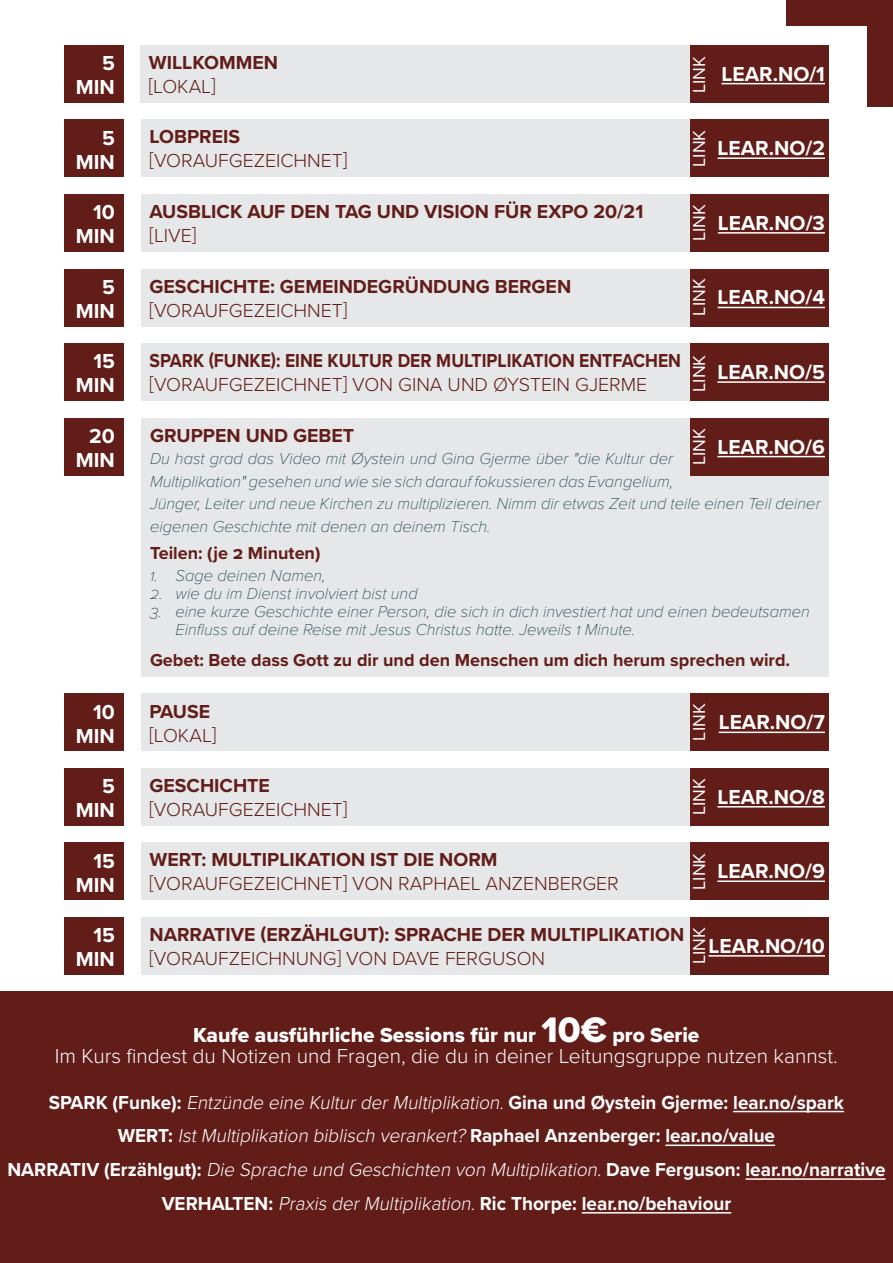
<style>
.page{position:relative;width:893px;height:1263px;background:#fff}
.page>*{position:absolute;margin:0;border:0;box-sizing:border-box;transform-origin:0 0}
.t1{font:700 21px/24px "Proxima Nova";color:#fff;text-align:right}
.t2{font:300 21px "Proxima Nova";color:#fff}
.t3{font:21px "Proxima Nova Extrabld";color:#fff}
.t4{font:700 19.5px/33.8px "Proxima Nova";color:#fff;text-align:center}
.t5{font:700 19.5px "Proxima Nova";color:#621d19}
.t6{font:300 19.5px "Proxima Nova";color:#621d19}
.t7{font:700 19.5px "Proxima Nova";color:#621d19;scale:.9 1}
.t8{font:700 18px "Proxima Nova";color:#621d19}
.t9{font:18px "Proxima Nova";color:#fff}
.t10{font:italic 100 16.5px/22.5px "Proxima Nova";color:#063038}
.s1{font-size:36.75px}
.s2{font-weight:300;font-style:italic}
.s3{font-weight:300}
</style>
<div class="page">
<div style="left:868px;top:0;width:25px;height:106px;background:#621d19"></div>
<div style="left:787px;top:0;width:106px;height:25px;background:#621d19"></div>
<div style="left:141px;top:269px;width:553px;height:57px;background:#e6e7e8"></div>
<div style="left:141px;top:418px;width:688px;height:258px;background:#e6e7e8"></div>
<div style="left:141px;top:694px;width:553px;height:57px;background:#e6e7e8"></div>
<div style="left:141px;top:842px;width:553px;height:58px;background:#e6e7e8"></div>
<div style="left:141px;top:768px;width:553px;height:58px;background:#e6e7e8"></div>
<div style="left:141px;top:917px;width:553px;height:58px;background:#e6e7e8"></div>
<div style="left:140px;top:45px;width:554px;height:57px;background:#e6e7e8"></div>
<div style="left:64px;top:45px;width:59px;height:57px;background:#621d19"></div>
<div style="left:141px;top:120px;width:553px;height:57px;background:#e6e7e8"></div>
<div style="left:64px;top:120px;width:59px;height:57px;background:#621d19"></div>
<div style="left:141px;top:194px;width:553px;height:58px;background:#e6e7e8"></div>
<div style="left:64px;top:194px;width:59px;height:58px;background:#621d19"></div>
<div style="left:64px;top:269px;width:59px;height:57px;background:#621d19"></div>
<div style="left:141px;top:343px;width:553px;height:58px;background:#e6e7e8"></div>
<div style="left:64px;top:343px;width:59px;height:58px;background:#621d19"></div>
<div style="left:64px;top:418px;width:59px;height:58px;background:#621d19"></div>
<div style="left:64px;top:694px;width:59px;height:57px;background:#621d19"></div>
<div style="left:64px;top:768px;width:59px;height:58px;background:#621d19"></div>
<div style="left:64px;top:842px;width:59px;height:58px;background:#621d19"></div>
<div style="left:64px;top:917px;width:59px;height:58px;background:#621d19"></div>
<div style="left:0;top:992px;width:893px;height:271px;background:#621d19"></div>
<hr style="left:733px;top:1111px;width:111px;height:1px;background:#fff">
<hr style="left:665px;top:1144px;width:110px;height:2px;background:#fff">
<hr style="left:745px;top:1178px;width:140px;height:2px;background:#fff">
<hr style="left:582px;top:1212px;width:149px;height:1px;background:#fff">
<div style="left:690px;top:45px;width:139px;height:58px;background:#621d19"></div>
<hr style="left:722px;top:83px;width:103px;height:1px;background:#fff">
<div style="left:690px;top:119px;width:139px;height:58px;background:#621d19"></div>
<hr style="left:718px;top:157px;width:107px;height:2px;background:#fff">
<div style="left:690px;top:194px;width:139px;height:58px;background:#621d19"></div>
<hr style="left:718px;top:232px;width:107px;height:2px;background:#fff">
<div style="left:690px;top:269px;width:139px;height:57px;background:#621d19"></div>
<hr style="left:718px;top:307px;width:107px;height:1px;background:#fff">
<div style="left:690px;top:343px;width:139px;height:58px;background:#621d19"></div>
<hr style="left:717px;top:381px;width:108px;height:2px;background:#fff">
<div style="left:690px;top:418px;width:139px;height:57px;background:#621d19"></div>
<hr style="left:717px;top:456px;width:108px;height:1px;background:#fff">
<div style="left:690px;top:694px;width:139px;height:57px;background:#621d19"></div>
<hr style="left:719px;top:731px;width:106px;height:2px;background:#fff">
<div style="left:690px;top:768px;width:139px;height:58px;background:#621d19"></div>
<hr style="left:717px;top:806px;width:108px;height:1px;background:#fff">
<div style="left:690px;top:842px;width:139px;height:58px;background:#621d19"></div>
<hr style="left:717px;top:880px;width:108px;height:2px;background:#fff">
<div style="left:690px;top:917px;width:139px;height:58px;background:#621d19"></div>
<hr style="left:708px;top:955px;width:117px;height:1px;background:#fff">
<p class="t1" style="left:76px;top:51px;width:41px">5<br>MIN</p>
<p class="t1" style="left:76px;top:126px;width:41px">5<br>MIN</p>
<p class="t1" style="left:76px;top:200px;width:41px">10<br>MIN</p>
<p class="t1" style="left:76px;top:275px;width:41px">5<br>MIN</p>
<p class="t1" style="left:76px;top:350px;width:41px">15<br>MIN</p>
<p class="t1" style="left:76px;top:424px;width:41px">20<br>MIN</p>
<p class="t1" style="left:76px;top:700px;width:41px">10<br>MIN</p>
<p class="t1" style="left:76px;top:774px;width:41px">5<br>MIN</p>
<p class="t1" style="left:76px;top:849px;width:41px">15<br>MIN</p>
<p class="t1" style="left:76px;top:923px;width:41px">15<br>MIN</p>
<p class="t5" style="left:149px;top:52px;width:131px">WILLKOMMEN</p>
<p class="t6" style="left:149px;top:77px;width:68px">[LOKAL]</p>
<p class="t5" style="left:150px;top:127px;width:92px">LOBPREIS</p>
<p class="t6" style="left:150px;top:152px;width:199px">[VORAUFGEZEICHNET]</p>
<p class="t5" style="left:150px;top:201px;width:495px">AUSBLICK AUF DEN TAG UND VISION FÜR EXPO 20/21</p>
<p class="t6" style="left:150px;top:226px;width:48px">[LIVE]</p>
<p class="t5" style="left:150px;top:276px;width:423px">GESCHICHTE: GEMEINDEGRÜNDUNG BERGEN</p>
<p class="t6" style="left:150px;top:301px;width:199px">[VORAUFGEZEICHNET]</p>
<p class="t9" style="left:691px;top:93px;width:39px;rotate:-90deg">LINK</p>
<p class="t9" style="left:691px;top:167px;width:39px;rotate:-90deg">LINK</p>
<p class="t9" style="left:691px;top:241px;width:39px;rotate:-90deg">LINK</p>
<p class="t9" style="left:691px;top:316px;width:39px;rotate:-90deg">LINK</p>
<p class="t1" style="left:722px;top:62px;width:105px">LEAR.NO/1</p>
<p class="t1" style="left:718px;top:136px;width:109px">LEAR.NO/2</p>
<p class="t1" style="left:718px;top:211px;width:109px">LEAR.NO/3</p>
<p class="t1" style="left:718px;top:286px;width:109px">LEAR.NO/4</p>
<p class="t7" style="left:150px;top:351px;width:592px">SPARK (FUNKE): EINE KULTUR DER MULTIPLIKATION ENTFACHEN</p>
<p class="t6" style="left:150px;top:375px;width:499px">[VORAUFGEZEICHNET] VON GINA UND ØYSTEIN GJERME</p>
<p class="t9" style="left:691px;top:392px;width:39px;rotate:-90deg">LINK</p>
<p class="t9" style="left:691px;top:465px;width:39px;rotate:-90deg">LINK</p>
<p class="t1" style="left:717px;top:360px;width:109px">LEAR.NO/5</p>
<p class="t5" style="left:150px;top:425px;width:206px">GRUPPEN UND GEBET</p>
<p class="t10" style="left:150px;top:448px;width:672px">Du hast grad das Video mit Øystein und Gina Gjerme über "die Kultur der<br>Multiplikation" gesehen und wie sie sich darauf fokussieren das Evangelium,<br>Jünger, Leiter und neue Kirchen zu multiplizieren. Nimm dir etwas Zeit und teile einen Teil deiner eigenen Geschichte mit denen an deinem Tisch.</p>
<p class="t8" style="left:150px;top:543px;width:172px">Teilen: (je 2 Minuten)</p>
<p class="t10" style="left:150px;top:565px;width:177px">1. Sage deinen Namen,</p>
<p class="t10" style="left:150px;top:583px;width:269px">2. wie du im Dienst involviert bist und</p>
<p class="t10" style="left:176px;top:603px;width:636px;line-height:18px;text-indent:-26px">3. eine kurze Geschichte einer Person, die sich in dich investiert hat und einen bedeutsamen<br>Einfluss auf deine Reise mit Jesus Christus hatte. Jeweils 1 Minute.</p>
<p class="t8" style="left:150px;top:650px;width:642px">Gebet: Bete dass Gott zu dir und den Menschen um dich herum sprechen wird.</p>
<p class="t5" style="left:150px;top:701px;width:62px">PAUSE</p>
<p class="t6" style="left:150px;top:726px;width:68px">[LOKAL]</p>
<p class="t1" style="left:717px;top:435px;width:109px">LEAR.NO/6</p>
<p class="t9" style="left:691px;top:740px;width:39px;rotate:-90deg">LINK</p>
<p class="t9" style="left:691px;top:815px;width:39px;rotate:-90deg">LINK</p>
<p class="t9" style="left:691px;top:890px;width:39px;rotate:-90deg">LINK</p>
<p class="t9" style="left:691px;top:964px;width:39px;rotate:-90deg">LINK</p>
<p class="t1" style="left:719px;top:710px;width:108px">LEAR.NO/7</p>
<p class="t5" style="left:150px;top:775px;width:122px">GESCHICHTE</p>
<p class="t6" style="left:150px;top:800px;width:199px">[VORAUFGEZEICHNET]</p>
<p class="t1" style="left:717px;top:785px;width:109px">LEAR.NO/8</p>
<p class="t5" style="left:150px;top:850px;width:349px">WERT: MULTIPLIKATION IST DIE NORM</p>
<p class="t6" style="left:150px;top:875px;width:471px">[VORAUFGEZEICHNET] VON RAPHAEL ANZENBERGER</p>
<p class="t1" style="left:717px;top:859px;width:109px">LEAR.NO/9</p>
<p class="t5" style="left:150px;top:924px;width:536px">NARRATIVE (ERZÄHLGUT): SPRACHE DER MULTIPLIKATION</p>
<p class="t6" style="left:150px;top:949px;width:397px">[VORAUFZEICHNUNG] VON DAVE FERGUSON</p>
<p class="t1" style="left:708px;top:934px;width:118px">LEAR.NO/10</p>
<p class="t3" style="left:193px;top:1026px;width:508px">Kaufe ausführliche Sessions für nur <span class="s1">10€</span> pro Serie</p>
<p class="t2" style="left:55px;top:1046px;width:784px">Im Kurs findest du Notizen und Fragen, die du in deiner Leitungsgruppe nutzen kannst.</p>
<p class="t4" style="left:7px;top:1085px;width:880px">SPARK (Funke): <span class="s2">Entzünde eine Kultur der Multiplikation.</span> Gina und Øystein Gjerme: lear.no/spark<br>WERT: <span class="s2">Ist Multiplikation biblisch verankert?</span> Raphael Anzenberger: lear.no/value<br>NARRATIV (Erzählgut): <span class="s2">Die Sprache und Geschichten von Multiplikation.</span> Dave Ferguson: lear.no/narrative VERHALTEN: <span class="s2">Praxis der Multiplikation</span><span class="s3">.</span> Ric Thorpe: lear.no/behaviour</p>
</div>
